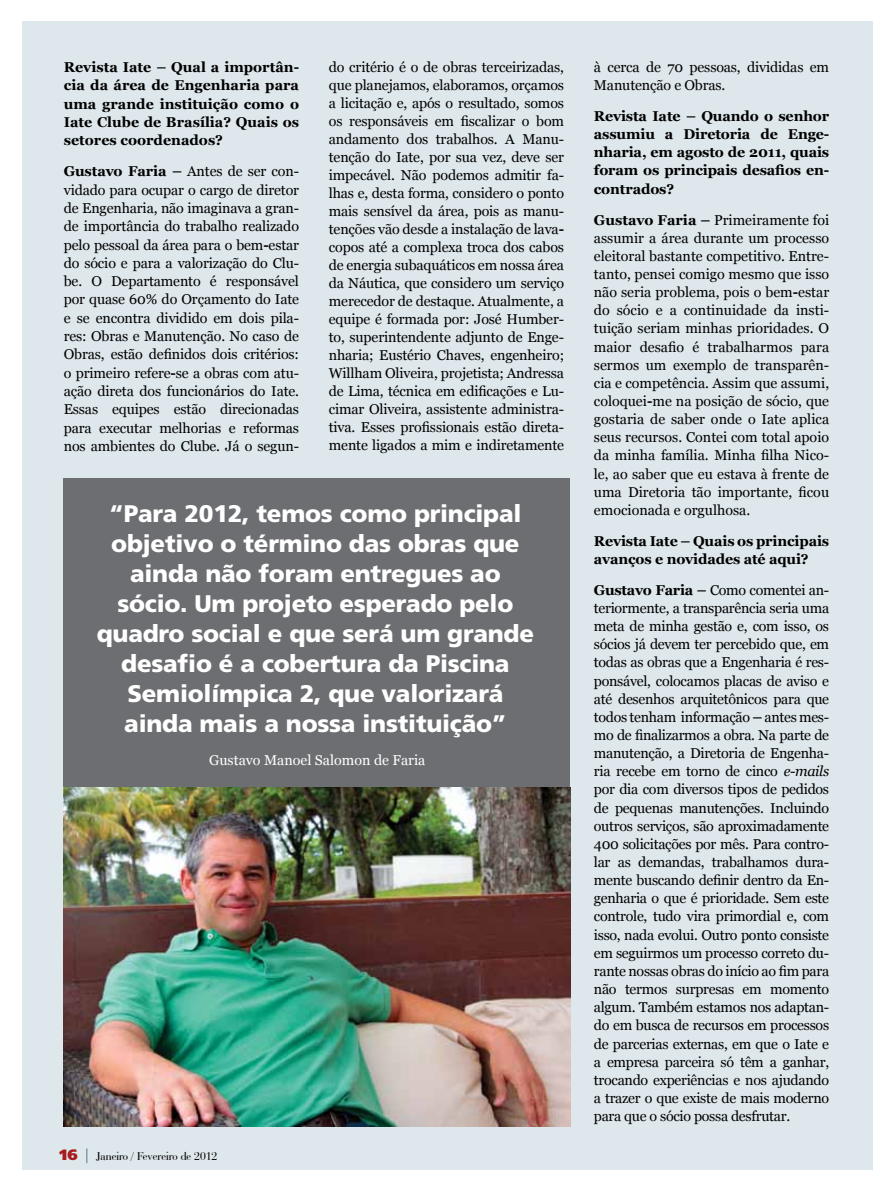
<style>
.page{position:relative;width:893px;height:1191px;background:#fff}
.page>*{position:absolute;margin:0;border:0;box-sizing:border-box;transform-origin:0 0}
.t1{font:900 24px/30px "Frutiger LT Std";letter-spacing:-.01em;color:#fff;text-align:center}
.t2{font:900 15px "Frutiger LT Std";color:#a71c20}
.t3{font:14.25px/18.1px "Georgia";letter-spacing:-.01em;color:#000;text-align:justify}
.t4{font:700 14.25px/18.1px "Georgia";letter-spacing:-.01em;color:#000;text-align:justify}
.t5{font:14.25px "Georgia";color:#fff}
.t6{font:12px "Bauer Bodoni BT";color:#000}
.s1{font-weight:700}
.s2{font-style:italic}
</style>
<div class="page">
<div style="left:23px;top:21px;width:850px;height:1148px;background:#dee7eb"></div>
<svg style="left:86px;top:1148px;width:2px;height:15px"></svg>
<div style="left:64px;top:478px;width:506px;height:319px;background:#6d6e71"></div>
<img style="left:64px;top:787px;width:507px;height:339px">
<p class="t3" style="left:329px;top:58px;width:237px">do critério é o de obras terceirizadas, que planejamos, elaboramos, orçamos a licitação e, após o resultado, somos os responsáveis em fiscalizar o bom andamento dos trabalhos. A Manu&shy;tenção do Iate, por sua vez, deve ser impecável. Não podemos admitir fa&shy;lhas e, desta forma, considero o ponto mais sensível da área, pois as manu&shy;tenções vão desde a instalação de lava&shy;copos até a complexa troca dos cabos de energia subaquáticos em nossa área da Náutica, que considero um serviço merecedor de destaque. Atualmente, a equipe é formada por: José Humber&shy;to, superintendente adjunto de Enge&shy;nharia; Eustério Chaves, engenheiro; Willham Oliveira, projetista; Andressa de Lima, técnica em edificações e Lu&shy;cimar Oliveira, assistente administra&shy;tiva. Esses profissionais estão direta&shy;mente ligados a mim e indiretamente</p>
<p class="t3" style="left:594px;top:58px;width:237px">à cerca de 70 pessoas, divididas em<br>Manutenção e Obras.</p>
<p class="t4" style="left:64px;top:58px;width:237px">Revista Iate – Qual a importân&shy;cia da área de Engenharia para uma grande instituição como o Iate Clube de Brasília? Quais os setores coordenados?</p>
<p class="t3" style="left:64px;top:162px;width:237px"><span class="s1">Gustavo Faria –</span> Antes de ser con&shy;vidado para ocupar o cargo de diretor de Engenharia, não imaginava a gran&shy;de importância do trabalho realizado pelo pessoal da área para o bem<span class="s1">-</span>estar do sócio e para a valorização do Clu&shy;be. O Departamento é responsável por quase 60% do Orçamento do Iate e se encontra dividido em dois pila&shy;res: Obras e Manutenção. No caso de Obras, estão definidos dois critérios: o primeiro refere<span class="s1">-</span>se a obras com atu&shy;ação direta dos funcionários do Iate.<br>Essas equipes estão direcionadas para executar melhorias e reformas nos ambientes do Clube. Já o segun-</p>
<p class="t4" style="left:594px;top:107px;width:237px">Revista Iate – Quando o senhor assumiu a Diretoria de Enge&shy;nharia, em agosto de 2011, quais foram os principais desafios en&shy;contrados?</p>
<p class="t3" style="left:594px;top:211px;width:237px"><span class="s1">Gustavo Faria –</span> Primeiramente foi assumir a área durante um processo eleitoral bastante competitivo. Entre&shy;tanto, pensei comigo mesmo que isso não seria problema, pois o bem<span class="s1">-</span>estar do sócio e a continuidade da insti&shy;tuição seriam minhas prioridades. O maior desafio é trabalharmos para sermos um exemplo de transparên&shy;cia e competência. Assim que assumi, coloquei<span class="s1">-</span>me na posição de sócio, que gostaria de saber onde o Iate aplica seus recursos. Contei com total apoio da minha família. Minha filha Nico&shy;le, ao saber que eu estava à frente de uma Diretoria tão importante, ficou emocionada e orgulhosa.</p>
<p class="t4" style="left:594px;top:532px;width:237px">Revista Iate – Quais os principais avanços e novidades até aqui?</p>
<p class="t3" style="left:594px;top:581px;width:237px"><span class="s1">Gustavo Faria –</span> Como comentei an&shy;teriormente, a transparência seria uma meta de minha gestão e, com isso, os sócios já devem ter percebido que, em todas as obras que a Engenharia é res&shy;ponsável, colocamos placas de aviso e até desenhos arquitetônicos para que todos tenham informação <span class="s1">–</span> antes mes&shy;mo de finalizarmos a obra. Na parte de manutenção, a Diretoria de Engenha&shy;ria recebe em torno de cinco <span class="s2">e-mails </span>por dia com diversos tipos de pedidos de pequenas manutenções. Incluindo outros serviços, são aproximadamente 400 solicitações por mês. Para contro&shy;lar as demandas, trabalhamos dura&shy;mente buscando definir dentro da En&shy;genharia o que é prioridade. Sem este controle, tudo vira primordial e, com isso, nada evolui. Outro ponto consiste em seguirmos um processo correto du&shy;rante nossas obras do início ao fim para não termos surpresas em momento algum. Também estamos nos adaptan&shy;do em busca de recursos em processos de parcerias externas, em que o Iate e a empresa parceira só têm a ganhar, trocando experiências e nos ajudando a trazer o que existe de mais moderno para que o sócio possa desfrutar.</p>
<p class="t1" style="left:97px;top:499px;width:439px">“Para 2012, temos como principal objetivo o término das obras que ainda não foram entregues ao sócio. Um projeto esperado pelo quadro social e que será um grande desafio é a cobertura da Piscina<br>Semiolímpica 2, que valorizará ainda mais a nossa instituição”</p>
<p class="t5" style="left:209px;top:752px;width:218px">Gustavo Manoel Salomon de Faria</p>
<p class="t2" style="left:60px;top:1145px;width:20px">16</p>
<p class="t6" style="left:96px;top:1148px;width:122px">Janeiro / Fevereiro de 2012</p>
</div>
